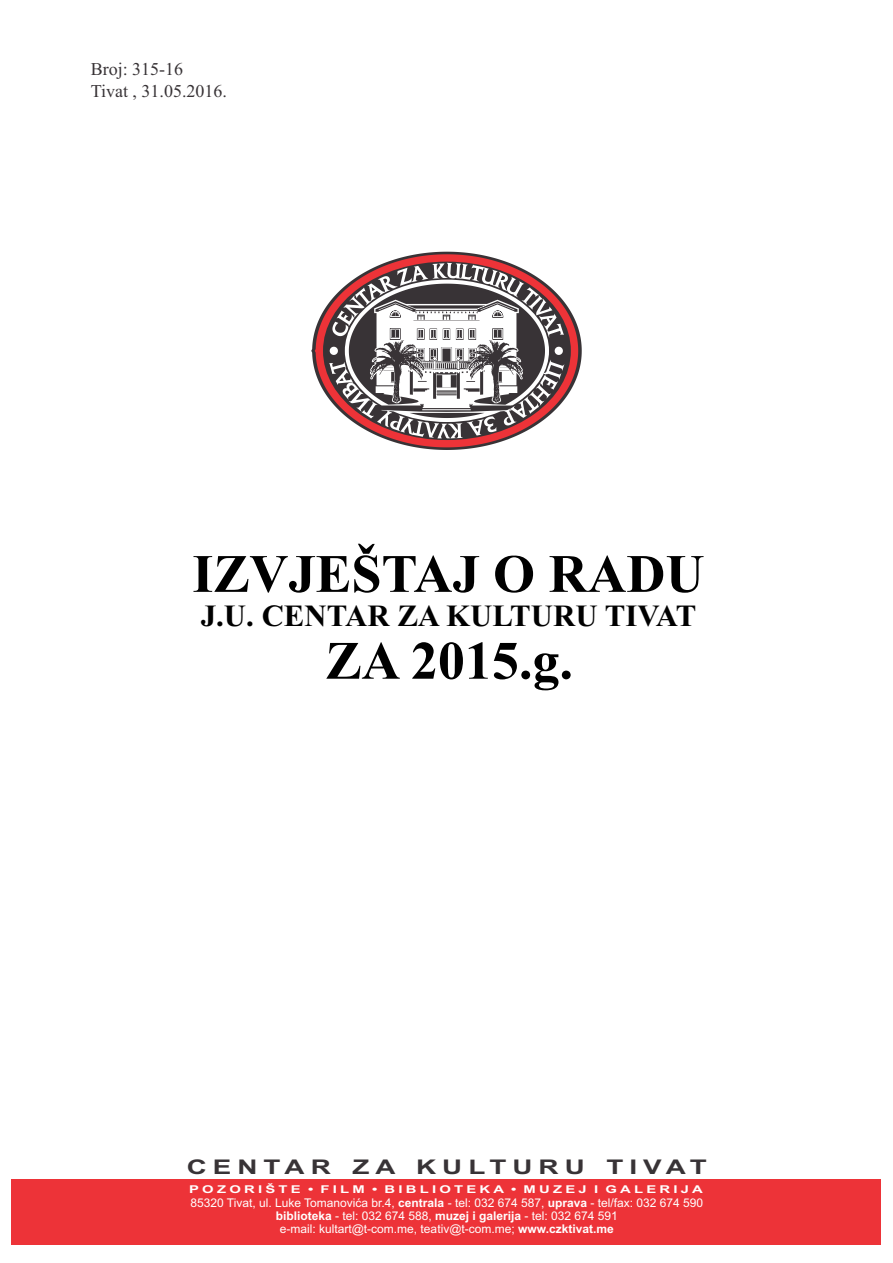
<style>
.page{position:relative;width:893px;height:1263px;background:#fff}
.page>*{position:absolute;margin:0;border:0;box-sizing:border-box;transform-origin:0 0}
.t1{font:700 54px "Times New Roman";color:#000}
.t2{font:700 30.9px "Times New Roman";color:#000}
.t3{font:700 20.25px "Arial";letter-spacing:.22em;color:#383336;scale:1.38 1}
.t4{font:18px "Times New Roman";color:#383336}
.t5{font:12px "Arial";color:#fff}
.t6{font:700 10.8px "Arial";letter-spacing:.22em;color:#fff;scale:1.38 1}
.s1{font-weight:700}
</style>
<div class="page">
<svg style="left:311px;top:252px;width:271px;height:198px"></svg>
<svg style="left:315px;top:254px;width:263px;height:193px"></svg>
<svg style="left:329px;top:263px;width:235px;height:175px"></svg>
<div style="left:12px;top:1179px;width:869px;height:66px;background:#ed3338"></div>
<h3 class="t4" style="left:91px;top:62px;width:94px">Broj: 315-16</h3>
<h3 class="t4" style="left:91px;top:85px;width:138px">Tivat , 31.05.2016.</h3>
<h1 class="t1" style="left:192px;top:555px;width:514px">IZVJEŠTAJ O RADU</h1>
<h2 class="t2" style="left:201px;top:605px;width:497px">J.U. CENTAR ZA KULTURU TIVAT</h2>
<h1 class="t1" style="left:325px;top:642px;width:249px">ZA 2015.g.</h1>
<h3 class="t3" style="left:187px;top:1159px;width:378px">CENTAR ZA KULTURU TIVAT</h3>
<p class="t6" style="left:189px;top:1185px;width:374px">POZORIŠTE • FILM • BIBLIOTEKA • MUZEJ I GALERIJA</p>
<p class="t5" style="left:190px;top:1198px;width:514px">85320 Tivat, ul. Luke Tomanovi a br.4, <span class="s1">centrala</span> - tel: 032 674 587, <span class="s1">uprava</span> - tel/fax: 032 674 590</p>
<p class="t5" style="left:356px;top:1198px;width:7px">ć</p>
<p class="t5" style="left:276px;top:1211px;width:344px"><span class="s1">biblioteka</span> - tel: 032 674 588, <span class="s1">muzej i galerija</span> - tel: 032 674 591</p>
<p class="t5" style="left:280px;top:1225px;width:335px">e-mail: kultart@t-com.me, teativ@t-com.me; <span class="s1">www.czktivat.me</span></p>
</div>
